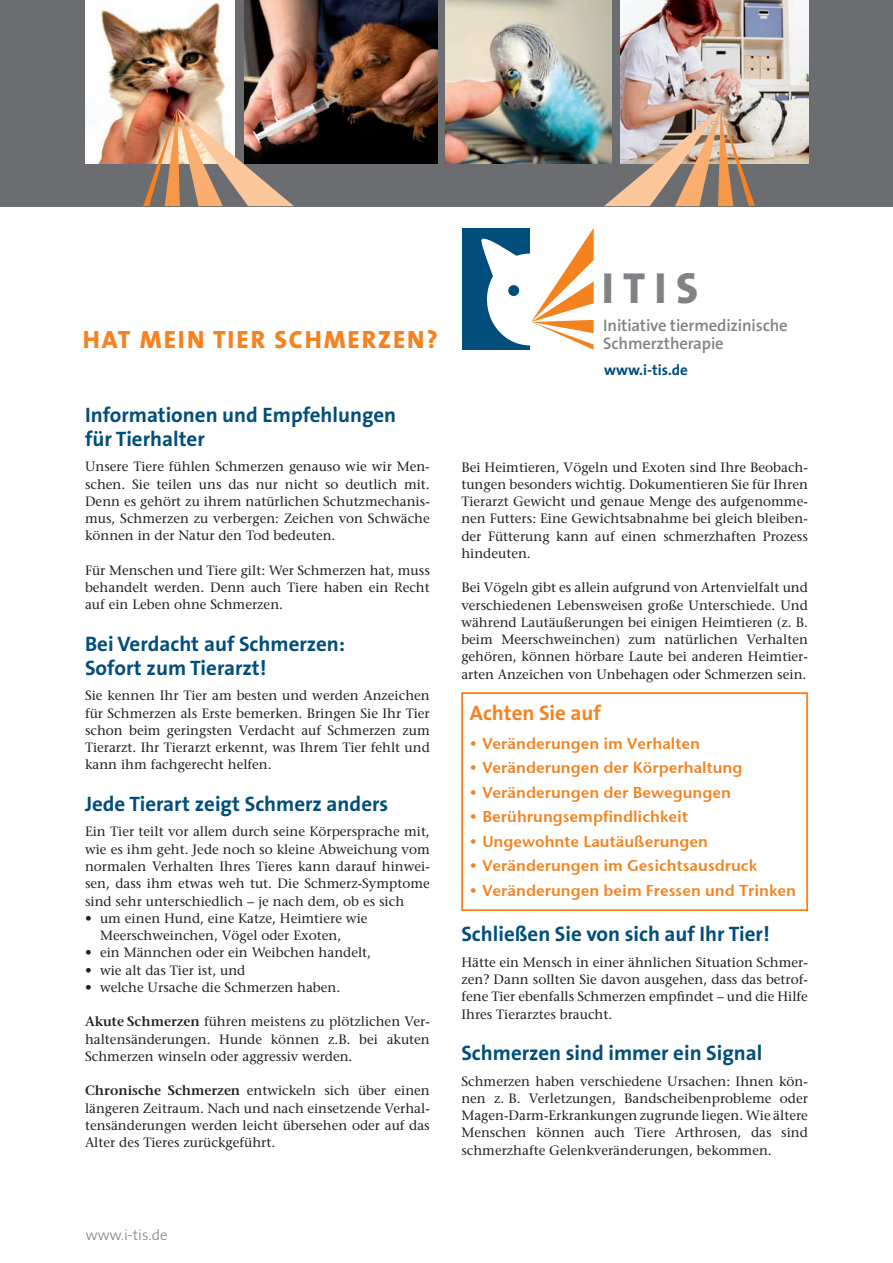
<style>
.page{position:relative;width:893px;height:1263px;background:#fff}
.page>*{position:absolute;margin:0;border:0;box-sizing:border-box;transform-origin:0 0}
.t1{font:800 43.8px "The Sans B8";color:#808285}
.t2{font:800 25.05px "The Sans B8";letter-spacing:.075em;color:#f58220}
.t3{font:700 21px/24px "The Sans B7";color:#014d7b}
.t4{font:700 21px "The Sans B7";color:#f58220}
.t5{font:600 16.8px/18px "The Sans B6";letter-spacing:-.01em;color:#808285}
.t6{font:15.75px "Stone Sans Sem ITCTT Semi";color:#f58220}
.t7{font:300 15px "The Sans B3";color:#808285}
.t8{font:700 15px "The Sans B7";color:#014d7b}
.t9{font:13.5px/17.2px "Stone Serif";color:#231f20;text-align:justify}
.s1{font-family:"Stone Serif ITC Semi"}
</style>
<div class="page">
<div style="left:462px;top:228px;width:68px;height:121px;background:#014d7b"></div>
<svg style="left:481px;top:228px;width:113px;height:122px"></svg>
<div style="left:0;top:0;width:893px;height:206px;background:#6c6d70"></div>
<img style="left:446px;top:0;width:165px;height:163px">
<img style="left:86px;top:0;width:149px;height:163px">
<img style="left:621px;top:0;width:187px;height:163px">
<img style="left:244px;top:0;width:193px;height:163px">
<img style="left:143px;top:108px;width:151px;height:98px">
<img style="left:604px;top:108px;width:151px;height:98px">
<div style="left:461px;top:692px;width:347px;height:219px;border:2px solid #f58220"></div>
<h2 class="t2" style="left:83px;top:327px;width:356px">HAT MEIN TIER SCHMERZEN?</h2>
<h3 class="t3" style="left:85px;top:403px;width:313px">Informationen und Empfehlungen für Tierhalter</h3>
<p class="t9" style="left:85px;top:458px;width:346px">Unsere Tiere fühlen Schmerzen genauso wie wir Men&shy;schen. Sie teilen uns das nur nicht so deutlich mit.<br>Denn es gehört zu ihrem natürlichen Schutzmechanis&shy;mus, Schmerzen zu verbergen: Zeichen von Schwäche können in der Natur den Tod bedeuten.</p>
<p class="t9" style="left:85px;top:562px;width:346px">Für Menschen und Tiere gilt: Wer Schmerzen hat, muss behandelt werden. Denn auch Tiere haben ein Recht auf ein Leben ohne Schmerzen.</p>
<h3 class="t3" style="left:85px;top:632px;width:262px">Bei Verdacht auf Schmerzen:<br>Sofort zum Tierarzt!</h3>
<p class="t9" style="left:85px;top:687px;width:346px">Sie kennen Ihr Tier am besten und werden Anzeichen für Schmerzen als Erste bemerken. Bringen Sie Ihr Tier schon beim geringsten Verdacht auf Schmerzen zum Tierarzt. Ihr Tierarzt erkennt, was Ihrem Tier fehlt und kann ihm fachgerecht helfen.</p>
<h3 class="t3" style="left:85px;top:792px;width:305px">Jede Tierart zeigt Schmerz anders</h3>
<p class="t9" style="left:85px;top:823px;width:346px">Ein Tier teilt vor allem durch seine Körpersprache mit, wie es ihm geht. Jede noch so kleine Abweichung vom normalen Verhalten Ihres Tieres kann darauf hinwei&shy;sen, dass ihm etwas weh tut. Die Schmerz-Symptome sind sehr unterschiedlich – je nach dem, ob es sich</p>
<p class="t9" style="left:100px;top:909px;width:269px;text-indent:-15px">• um einen Hund, eine Katze, Heimtiere wie<br>Meerschweinchen, Vögel oder Exoten,</p>
<p class="t9" style="left:85px;top:944px;width:288px">• ein Männchen oder ein Weibchen handelt,</p>
<p class="t9" style="left:85px;top:961px;width:162px">• wie alt das Tier ist, und</p>
<p class="t9" style="left:85px;top:978px;width:257px">• welche Ursache die Schmerzen haben.</p>
<p class="t9" style="left:85px;top:1013px;width:346px"><span class="s1">Akute Schmerzen</span> führen meistens zu plötzlichen Ver&shy;haltensänderungen. Hunde können z.B. bei akuten Schmerzen winseln oder aggressiv werden.</p>
<p class="t9" style="left:85px;top:1082px;width:346px"><span class="s1">Chronische Schmerzen</span> entwickeln sich über einen längeren Zeitraum. Nach und nach einsetzende Verhal&shy;tensänderungen werden leicht übersehen oder auf das Alter des Tieres zurückgeführt.</p>
<h1 class="t1" style="left:602px;top:265px;width:98px">ITIS</h1>
<p class="t5" style="left:603px;top:317px;width:186px">Initiative tiermedizinische<br>Schmerztherapie</p>
<p class="t8" style="left:604px;top:362px;width:85px">www.i-tis.de</p>
<p class="t9" style="left:461px;top:458px;width:348px">Bei Heimtieren, Vögeln und Exoten sind Ihre Beobach&shy;tungen besonders wichtig. Dokumentieren Sie für Ihren Tierarzt Gewicht und genaue Menge des aufgenomme&shy;nen Futters: Eine Gewichtsabnahme bei gleich bleiben&shy;der Fütterung kann auf einen schmerzhaften Prozess hindeuten.</p>
<p class="t9" style="left:461px;top:579px;width:348px">Bei Vögeln gibt es allein aufgrund von Artenvielfalt und verschiedenen Lebensweisen große Unterschiede. Und während Lautäußerungen bei einigen Heimtieren (z. B. beim Meerschweinchen) zum natürlichen Verhalten gehören, können hörbare Laute bei anderen Heimtier&shy;arten Anzeichen von Unbehagen oder Schmerzen sein.</p>
<h3 class="t4" style="left:470px;top:702px;width:133px">Achten Sie auf</h3>
<p class="t6" style="left:470px;top:733px;width:232px">• Veränderungen im Verhalten</p>
<p class="t6" style="left:470px;top:758px;width:274px">• Veränderungen der Körperhaltung</p>
<p class="t6" style="left:470px;top:782px;width:263px">• Veränderungen der Bewegungen</p>
<p class="t6" style="left:470px;top:807px;width:220px">• Berührungsempfindlichkeit</p>
<p class="t6" style="left:470px;top:831px;width:239px">• Ungewohnte Lautäußerungen</p>
<p class="t6" style="left:470px;top:856px;width:289px">• Veränderungen im Gesichtsausdruck</p>
<p class="t6" style="left:470px;top:880px;width:328px">• Veränderungen beim Fressen und Trinken</p>
<h3 class="t3" style="left:461px;top:923px;width:310px">Schließen Sie von sich auf Ihr Tier!</h3>
<p class="t9" style="left:461px;top:953px;width:348px">Hätte ein Mensch in einer ähnlichen Situation Schmer&shy;zen? Dann sollten Sie davon ausgehen, dass das betrof&shy;fene Tier ebenfalls Schmerzen empfindet – und die Hilfe Ihres Tierarztes braucht.</p>
<h3 class="t3" style="left:461px;top:1041px;width:303px">Schmerzen sind immer ein Signal</h3>
<p class="t9" style="left:461px;top:1072px;width:348px">Schmerzen haben verschiedene Ursachen: Ihnen kön&shy;nen z. B. Verletzungen, Bandscheibenprobleme oder Magen-Darm-Erkrankungen zugrunde liegen. Wie ältere Menschen können auch Tiere Arthrosen, das sind schmerzhafte Gelenkveränderungen, bekommen.</p>
<p class="t7" style="left:86px;top:1227px;width:83px">www.i-tis.de</p>
</div>
